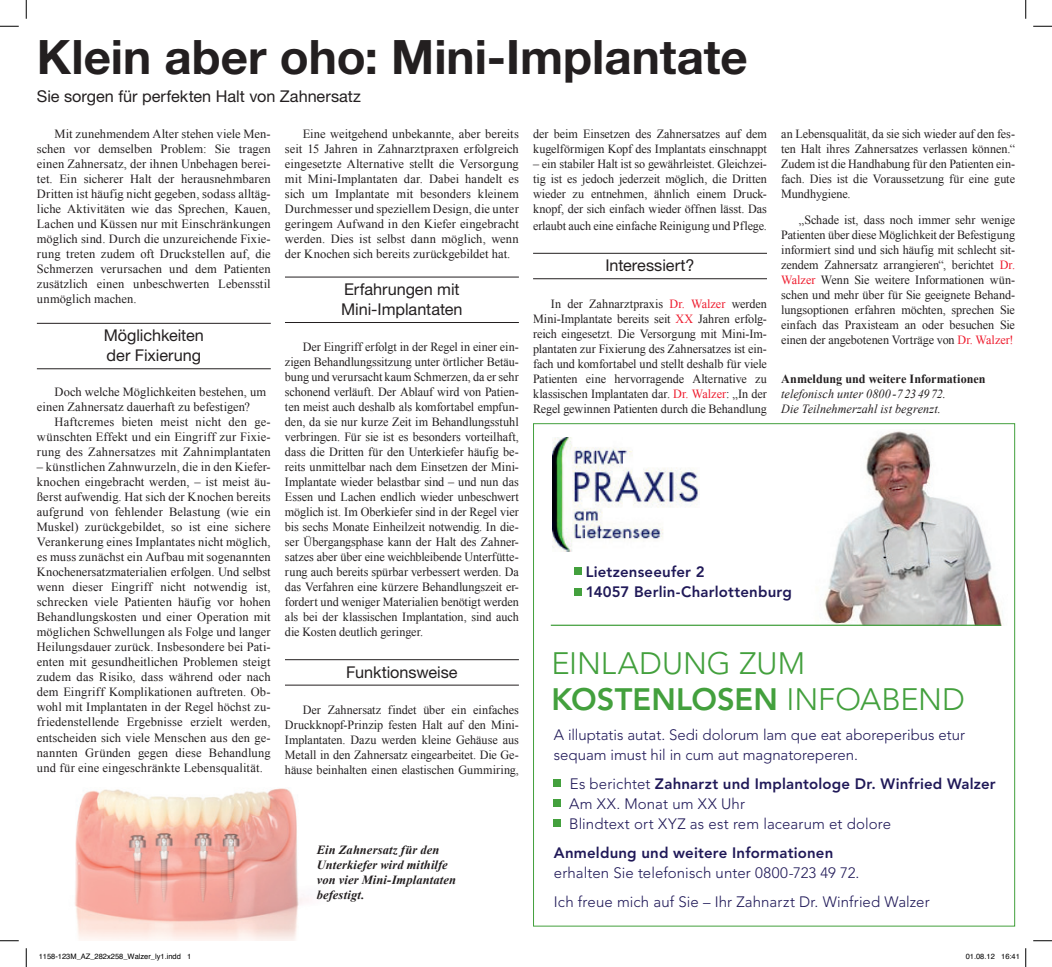
<style>
.page{position:relative;width:1052px;height:967px;background:#fff}
.page>*{position:absolute;margin:0;border:0;box-sizing:border-box;transform-origin:0 0}
.t1{font:700 47.5px "Helvetica Neue LT Pro";color:#231f20}
.t2{font:300 30.75px/36.2px "Avenir";color:#43a03d;text-align:center}
.t3{font:16.25px/20px "Helvetica Neue LT Pro";letter-spacing:-.005em;color:#231f20}
.t4{font:300 15px/20px "Avenir";letter-spacing:.005em;color:#201958}
.t5{font:800 15px/20.6px "Avenir";letter-spacing:.01em;color:#201958}
.t6{font:12.5px/15px "Times New Roman";color:#231f20;text-align:justify}
.t7{font:italic 700 12.5px/15px "Times New Roman";letter-spacing:.01em;color:#231f20}
.t8{font:italic 12.5px/15px "Times New Roman";letter-spacing:.005em;color:#231f20}
.t9{font:700 12.5px "Times New Roman";letter-spacing:.005em;color:#231f20}
.t10{font:7.5px "Helvetica";color:#000}
.s1{color:#ee1b2d}
.s2{font-weight:800}
</style>
<div class="page">
<hr style="left:37px;top:323px;width:234px;height:1px;background:#231f20">
<hr style="left:37px;top:368px;width:234px;height:1px;background:#231f20">
<hr style="left:285px;top:277px;width:234px;height:1px;background:#231f20">
<hr style="left:285px;top:322px;width:234px;height:1px;background:#231f20">
<hr style="left:285px;top:659px;width:234px;height:1px;background:#231f20">
<hr style="left:285px;top:685px;width:234px;height:1px;background:#231f20">
<hr style="left:533px;top:253px;width:234px;height:1px;background:#231f20">
<hr style="left:533px;top:278px;width:234px;height:1px;background:#231f20">
<img style="left:75px;top:788px;width:233px;height:152px">
<svg style="left:533px;top:423px;width:482px;height:504px"></svg>
<svg style="left:0;top:25px;width:19px;height:2px"></svg>
<svg style="left:1033px;top:25px;width:19px;height:2px"></svg>
<svg style="left:0;top:940px;width:19px;height:1px"></svg>
<svg style="left:1033px;top:940px;width:19px;height:1px"></svg>
<svg style="left:25px;top:0;width:2px;height:19px"></svg>
<svg style="left:25px;top:948px;width:2px;height:19px"></svg>
<svg style="left:1025px;top:0;width:1px;height:19px"></svg>
<svg style="left:1025px;top:948px;width:1px;height:19px"></svg>
<h1 class="t1" style="left:37px;top:27px;width:712px">Klein aber oho: Mini-Implantate</h1>
<h3 class="t3" style="left:37px;top:85px;width:325px">Sie sorgen für perfekten Halt von Zahnersatz</h3>
<p class="t6" style="left:37px;top:126px;width:235px;text-indent:18px">Mit zunehmendem Alter stehen viele Men&shy;schen vor demselben Problem: Sie tragen einen Zahnersatz, der ihnen Unbehagen berei&shy;tet. Ein sicherer Halt der herausnehmbaren Dritten ist häufig nicht gegeben, sodass alltäg&shy;liche Aktivitäten wie das Sprechen, Kauen, Lachen und Küssen nur mit Einschränkungen möglich sind. Durch die unzureichende Fixie&shy;rung treten zudem oft Druckstellen auf, die Schmerzen verursachen und dem Patienten zusätzlich einen unbeschwerten Lebensstil unmöglich machen.</p>
<h3 class="t3" style="left:104px;top:325px;width:102px">Möglichkeiten der Fixierung</h3>
<p class="t6" style="left:37px;top:384px;width:231px;text-indent:18px">Doch welche Möglichkeiten bestehen, um einen Zahnersatz dauerhaft zu befestigen?</p>
<p class="t6" style="left:37px;top:414px;width:235px;text-indent:18px">Haftcremes bieten meist nicht den ge&shy;wünschten Effekt und ein Eingriff zur Fixie&shy;rung des Zahnersatzes mit Zahnimplantaten</p>
<p class="t6" style="left:37px;top:459px;width:235px">– künstlichen Zahnwurzeln, die in den Kiefer&shy;knochen eingebracht werden, – ist meist äu&shy;ßerst aufwendig. Hat sich der Knochen bereits aufgrund von fehlender Belastung (wie ein Muskel) zurückgebildet, so ist eine sichere Verankerung eines Implantates nicht möglich, es muss zunächst ein Aufbau mit sogenannten Knochenersatzmaterialien erfolgen. Und selbst wenn dieser Eingriff nicht notwendig ist, schrecken viele Patienten häufig vor hohen Behandlungskosten und einer Operation mit möglichen Schwellungen als Folge und langer Heilungsdauer zurück. Insbesondere bei Pati&shy;enten mit gesundheitlichen Problemen steigt zudem das Risiko, dass während oder nach dem Eingriff Komplikationen auftreten. Ob&shy;wohl mit Implantaten in der Regel höchst zu&shy;friedenstellende Ergebnisse erzielt werden, entscheiden sich viele Menschen aus den ge&shy;nannten Gründen gegen diese Behandlung und für eine eingeschränkte Lebensqualität.</p>
<p class="t6" style="left:285px;top:126px;width:235px;text-indent:18px">Eine weitgehend unbekannte, aber bereits seit 15 Jahren in Zahnarztpraxen erfolgreich eingesetzte Alternative stellt die Versorgung mit Mini-Implantaten dar. Dabei handelt es sich um Implantate mit besonders kleinem Durchmesser und speziellem Design, die unter geringem Aufwand in den Kiefer eingebracht werden. Dies ist selbst dann möglich, wenn der Knochen sich bereits zurückgebildet hat.</p>
<h3 class="t3" style="left:341px;top:279px;width:123px">Erfahrungen mit<br>Mini-Implantaten</h3>
<p class="t6" style="left:285px;top:339px;width:235px;text-indent:18px">Der Eingriff erfolgt in der Regel in einer ein&shy;zigen Behandlungssitzung unter örtlicher Betäu&shy;bung und verursacht kaum Schmerzen, da er sehr schonend verläuft. Der Ablauf wird von Patien&shy;ten meist auch deshalb als komfortabel empfun&shy;den, da sie nur kurze Zeit im Behandlungsstuhl verbringen. Für sie ist es besonders vorteilhaft, dass die Dritten für den Unterkiefer häufig be&shy;reits unmittelbar nach dem Einsetzen der Mini-Implantate wieder belastbar sind – und nun das Essen und Lachen endlich wieder unbeschwert möglich ist. Im Oberkiefer sind in der Regel vier bis sechs Monate Einheilzeit notwendig. In die&shy;ser Übergangsphase kann der Halt des Zahner&shy;satzes aber über eine weichbleibende Unterfütte&shy;rung auch bereits spürbar verbessert werden. Da das Verfahren eine kürzere Behandlungszeit er&shy;fordert und weniger Materialien benötigt werden als bei der klassischen Implantation, sind auch die Kosten deutlich geringer.</p>
<h3 class="t3" style="left:346px;top:661px;width:113px">Funktionsweise</h3>
<p class="t6" style="left:285px;top:702px;width:235px;text-indent:18px">Der Zahnersatz findet über ein einfaches Druckknopf-Prinzip festen Halt auf den Mini-Implantaten. Dazu werden kleine Gehäuse aus Metall in den Zahnersatz eingearbeitet. Die Ge&shy;häuse beinhalten einen elastischen Gummiring,</p>
<p class="t6" style="left:533px;top:126px;width:235px">der beim Einsetzen des Zahnersatzes auf dem kugelförmigen Kopf des Implantats einschnappt</p>
<p class="t6" style="left:533px;top:156px;width:235px">– ein stabiler Halt ist so gewährleistet. Gleichzei&shy;tig ist es jedoch jederzeit möglich, die Dritten wieder zu entnehmen, ähnlich einem Druck&shy;knopf, der sich einfach wieder öffnen lässt. Das</p>
<p class="t6" style="left:533px;top:218px;width:235px">erlaubt auch eine einfache Reinigung und Pflege.</p>
<h3 class="t3" style="left:605px;top:255px;width:91px">Interessiert?</h3>
<p class="t6" style="left:533px;top:296px;width:235px;text-indent:18px">In der Zahnarztpraxis <span class="s1">Dr. Walzer</span> werden Mini-Implantate bereits seit <span class="s1">XX</span> Jahren erfolg&shy;reich eingesetzt. Die Versorgung mit Mini-Im&shy;plantaten zur Fixierung des Zahnersatzes ist ein&shy;fach und komfortabel und stellt deshalb für viele Patienten eine hervorragende Alternative zu klassischen Implantaten dar. <span class="s1">Dr. Walzer</span>: „In der Regel gewinnen Patienten durch die Behandlung</p>
<p class="t6" style="left:781px;top:126px;width:235px">an Lebensqualität, da sie sich wieder auf den fes&shy;ten Halt ihres Zahnersatzes verlassen können.“ Zudem ist die Handhabung für den Patienten ein&shy;fach. Dies ist die Voraussetzung für eine gute Mundhygiene.</p>
<p class="t6" style="left:781px;top:212px;width:235px;text-indent:18px">„Schade ist, dass noch immer sehr wenige Patienten über diese Möglichkeit der Befestigung informiert sind und sich häufig mit schlecht sit&shy;zendem Zahnersatz arrangieren“, berichtet <span class="s1">Dr.<br>Walzer</span> Wenn Sie weitere Informationen wün&shy;schen und mehr über für Sie geeignete Behand&shy;lungsoptionen erfahren möchten, sprechen Sie einfach das Praxisteam an oder besuchen Sie einen der angebotenen Vorträge von <span class="s1">Dr. Walzer!</span></p>
<p class="t9" style="left:781px;top:370px;width:206px">Anmeldung und weitere Informationen</p>
<p class="t8" style="left:781px;top:386px;width:166px">telefonisch unter 0800-723 4972.<br>Die Teilnehmerzahl ist begrenzt.</p>
<p class="t5" style="left:586px;top:561px;width:208px">Lietzenseeufer 2<br>14057 Berlin-Charlottenburg</p>
<h2 class="t2" style="left:551px;top:645px;width:329px">ng zum<br><span class="s2">kostenlosen</span> Infoabe</h2>
<h2 class="t2" style="left:551px;top:645px;width:89px">Ei nladu</h2>
<h2 class="t2" style="left:918px;top:681px;width:44px">nd</h2>
<p class="t4" style="left:554px;top:724px;width:413px">A illuptatis autat. Sedi dolorum lam que eat aboreperibus etur sequam imust hil in cum aut magnatoreperen.</p>
<p class="t4" style="left:569px;top:773px;width:428px">Es berichtet <span class="s2">Zahnarzt und Implantologe Dr. Winfried Walzer<br></span>Am XX. Monat um XX Uhr<br>Blindtext ort XYZ as est rem lacearum et dolore</p>
<p class="t5" style="left:554px;top:842px;width:281px">Anmeldung und weitere Informationen</p>
<p class="t4" style="left:554px;top:858px;width:377px;line-height:28.9px">erhalten Sie telefonisch unter 0800-723 49 72.<br>Ich freue mich auf Sie – Ihr Zahnarzt Dr. Winfried Walzer</p>
<p class="t7" style="left:317px;top:842px;width:141px">Ein Zahnersatz für den<br>Unterkiefer wird mithilfe von vier Mini-Implantaten befestigt.</p>
<p class="t10" style="left:39px;top:951px;width:154px">1158-123M_AZ_282x258_Walzer_ly1.indd 1</p>
<p class="t10" style="left:965px;top:951px;width:56px">01.08.12 16:41</p>
</div>
